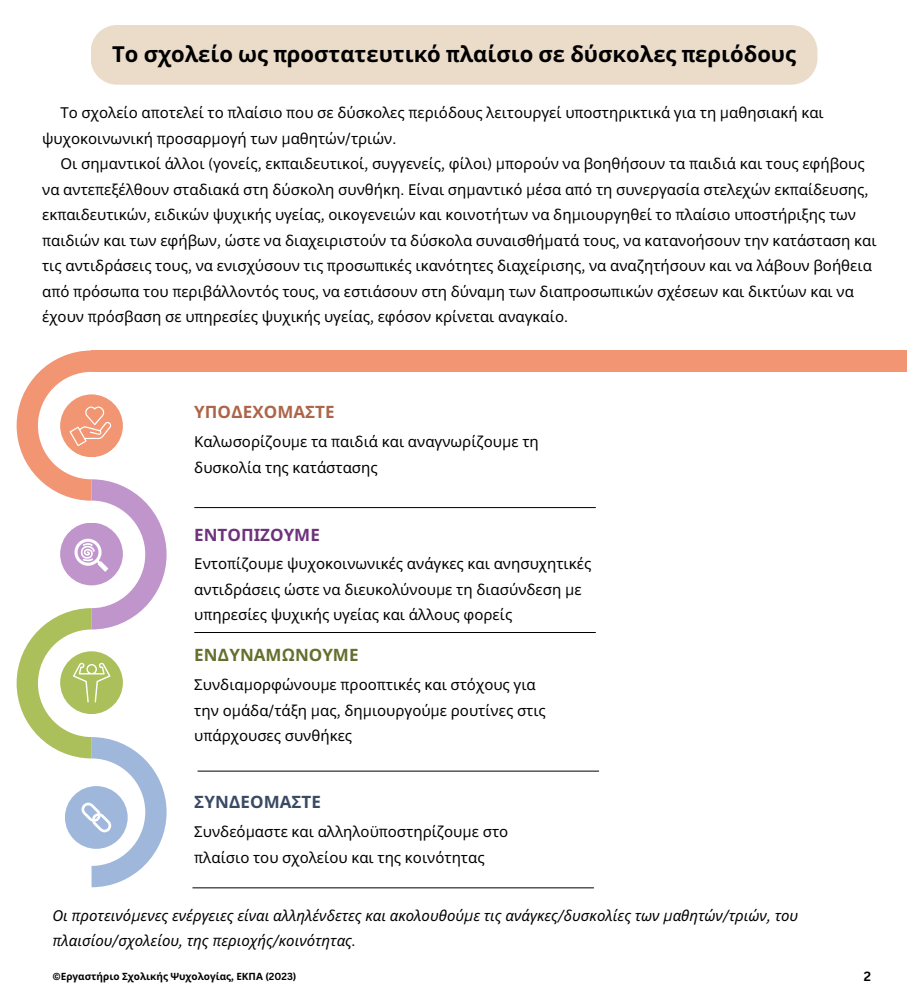
<style>
.page{position:relative;width:907px;height:993px;background:#fff}
.page>*{position:absolute;margin:0;border:0;box-sizing:border-box;transform-origin:0 0}
.t1{font:700 22px "Noto Sans";color:#000}
.t2{font:700 17px "Noto Sans";color:#63702e}
.t3{font:700 17px "Noto Sans";color:#ad6549}
.t4{font:700 17px "Noto Sans";color:#6e327d}
.t5{font:700 17px "Noto Sans";color:#394a64}
.t6{font:15px/25.5px "Noto Sans";color:#000}
.t7{font:italic 15px/25.5px "Noto Sans";color:#000}
.t8{font:700 13px "Canva Sans";color:#000}
.t9{font:700 10px "Noto Sans";color:#000}
.s1{font-family:"Canva Sans"}
</style>
<div class="page">
<div style="left:92px;top:350px;width:613px;height:22px;background:#f19572"></div>
<hr style="left:198px;top:770px;width:401px;height:1px;background:#000">
<hr style="left:194px;top:632px;width:402px;height:1px;background:#000">
<hr style="left:194px;top:507px;width:402px;height:1px;background:#000">
<div style="left:694px;top:350px;width:213px;height:22px;background:#f19572"></div>
<hr style="left:192px;top:887px;width:402px;height:1px;background:#000">
<svg style="left:17px;top:350px;width:150px;height:537px"></svg>
<div style="left:91px;top:25px;width:726px;height:60px;background:#ebdcca"></div>
<p class="t1" style="left:112px;top:38px;width:685px">Το σχολείο ως <span class="s1">π</span>ροστατευτικό <span class="s1">π</span>λαίσιο σε δύσκολες <span class="s1">π</span>εριόδους</p>
<p class="t6" style="left:42px;top:100px;width:783px;text-indent:18px">Το σχολείο α<span class="s1">π</span>οτελεί το <span class="s1">π</span>λαίσιο <span class="s1">π</span>ου σε δύσκολες <span class="s1">π</span>εριόδους λειτουργεί υ<span class="s1">π</span>οστηρικτικά για τη <span class="s1">μ</span>αθησιακή και ψυχοκοινωνική <span class="s1">π</span>ροσαρ<span class="s1">μ</span>ογή των <span class="s1">μ</span>αθητών<span class="s1">/</span>τριών<span class="s1">.</span></p>
<p class="t6" style="left:42px;top:151px;width:836px;text-indent:18px">Οι ση<span class="s1">μ</span>αντικοί άλλοι <span class="s1">(</span>γονείς<span class="s1">,</span> εκ<span class="s1">π</span>αιδευτικοί<span class="s1">,</span> συγγενείς<span class="s1">,</span> φίλοι<span class="s1">) μπ</span>ορούν να βοηθήσουν τα <span class="s1">π</span>αιδιά και τους εφήβους να αντε<span class="s1">π</span>εξέλθουν σταδιακά στη δύσκολη συνθήκη<span class="s1">.</span> Είναι ση<span class="s1">μ</span>αντικό <span class="s1">μ</span>έσα α<span class="s1">π</span>ό τη συνεργασία στελεχών εκ<span class="s1">π</span>αίδευσης<span class="s1">, </span>εκ<span class="s1">π</span>αιδευτικών<span class="s1">,</span> ειδικών ψυχικής υγείας<span class="s1">,</span> οικογενειών και κοινοτήτων να δη<span class="s1">μ</span>ιουργηθεί το <span class="s1">π</span>λαίσιο υ<span class="s1">π</span>οστήριξης των <span class="s1">π</span>αιδιών και των εφήβων<span class="s1">,</span> ώστε να διαχειριστούν τα δύσκολα συναισθή<span class="s1">μ</span>ατά τους<span class="s1">,</span> να κατανοήσουν την κατάσταση και τις αντιδράσεις τους<span class="s1">,</span> να ενισχύσουν τις <span class="s1">π</span>ροσω<span class="s1">π</span>ικές ικανότητες διαχείρισης<span class="s1">,</span> να αναζητήσουν και να λάβουν βοήθεια α<span class="s1">π</span>ό <span class="s1">π</span>ρόσω<span class="s1">π</span>α του <span class="s1">π</span>εριβάλλοντός τους<span class="s1">,</span> να εστιάσουν στη δύνα<span class="s1">μ</span>η των δια<span class="s1">π</span>ροσω<span class="s1">π</span>ικών σχέσεων και δικτύων και να έχουν <span class="s1">π</span>ρόσβαση σε υ<span class="s1">π</span>ηρεσίες ψυχικής υγείας<span class="s1">,</span> εφόσον κρίνεται αναγκαίο<span class="s1">.</span></p>
<p class="t3" style="left:194px;top:400px;width:142px">ΥΠΟ<span class="s1">Δ</span>ΕΧΟΜΑΣΤΕ</p>
<p class="t6" style="left:194px;top:428px;width:346px">Καλωσορίζου<span class="s1">μ</span>ε τα <span class="s1">π</span>αιδιά και αναγνωρίζου<span class="s1">μ</span>ε τη δυσκολία της κατάστασης</p>
<p class="t4" style="left:194px;top:522px;width:127px">ΕΝΤΟΠΙΖΟΥΜΕ</p>
<p class="t6" style="left:194px;top:550px;width:398px">Εντο<span class="s1">π</span>ίζου<span class="s1">μ</span>ε ψυχοκοινωνικές ανάγκες και ανησυχητικές αντιδράσεις ώστε να διευκολύνου<span class="s1">μ</span>ε τη διασύνδεση <span class="s1">μ</span>ε υ<span class="s1">π</span>ηρεσίες ψυχικής υγείας και άλλους φορείς</p>
<p class="t2" style="left:194px;top:643px;width:166px">ΕΝ<span class="s1">Δ</span>ΥΝΑΜ<span class="s1">Ω</span>ΝΟΥΜΕ</p>
<p class="t6" style="left:194px;top:671px;width:353px">Συνδια<span class="s1">μ</span>ορφώνου<span class="s1">μ</span>ε <span class="s1">π</span>ροο<span class="s1">π</span>τικές και στόχους για την ο<span class="s1">μ</span>άδα<span class="s1">/</span>τάξη <span class="s1">μ</span>ας<span class="s1">,</span> δη<span class="s1">μ</span>ιουργού<span class="s1">μ</span>ε ρουτίνες στις υ<span class="s1">π</span>άρχουσες συνθήκες</p>
<p class="t5" style="left:194px;top:790px;width:128px">ΣΥΝ<span class="s1">Δ</span>ΕΟΜΑΣΤΕ</p>
<p class="t6" style="left:194px;top:818px;width:315px">Συνδεό<span class="s1">μ</span>αστε και αλληλοϋ<span class="s1">π</span>οστηρίζου<span class="s1">μ</span>ε στο <span class="s1">π</span>λαίσιο του σχολείου και της κοινότητας</p>
<p class="t7" style="left:52px;top:902px;width:747px">Οι <span class="s1">π</span>ροτεινό<span class="s1">μ</span>ενες ενέργειες είναι αλληλένδετες και ακολουθού<span class="s1">μ</span>ε τις ανάγκες<span class="s1">/</span>δυσκολίες των <span class="s1">μ</span>αθητών<span class="s1">/</span>τριών<span class="s1">,</span> του <span class="s1">π</span>λαισίου<span class="s1">/</span>σχολείου<span class="s1">,</span> της <span class="s1">π</span>εριοχής<span class="s1">/</span>κοινότητας<span class="s1">.</span></p>
<p class="t9" style="left:52px;top:968px;width:245px"><span class="s1">©</span>Εργαστήριο Σχολικής Ψυχολογίας<span class="s1">,</span> ΕΚΠΑ <span class="s1">(2023)</span></p>
<p class="t8" style="left:863px;top:966px;width:9px">2</p>
</div>
